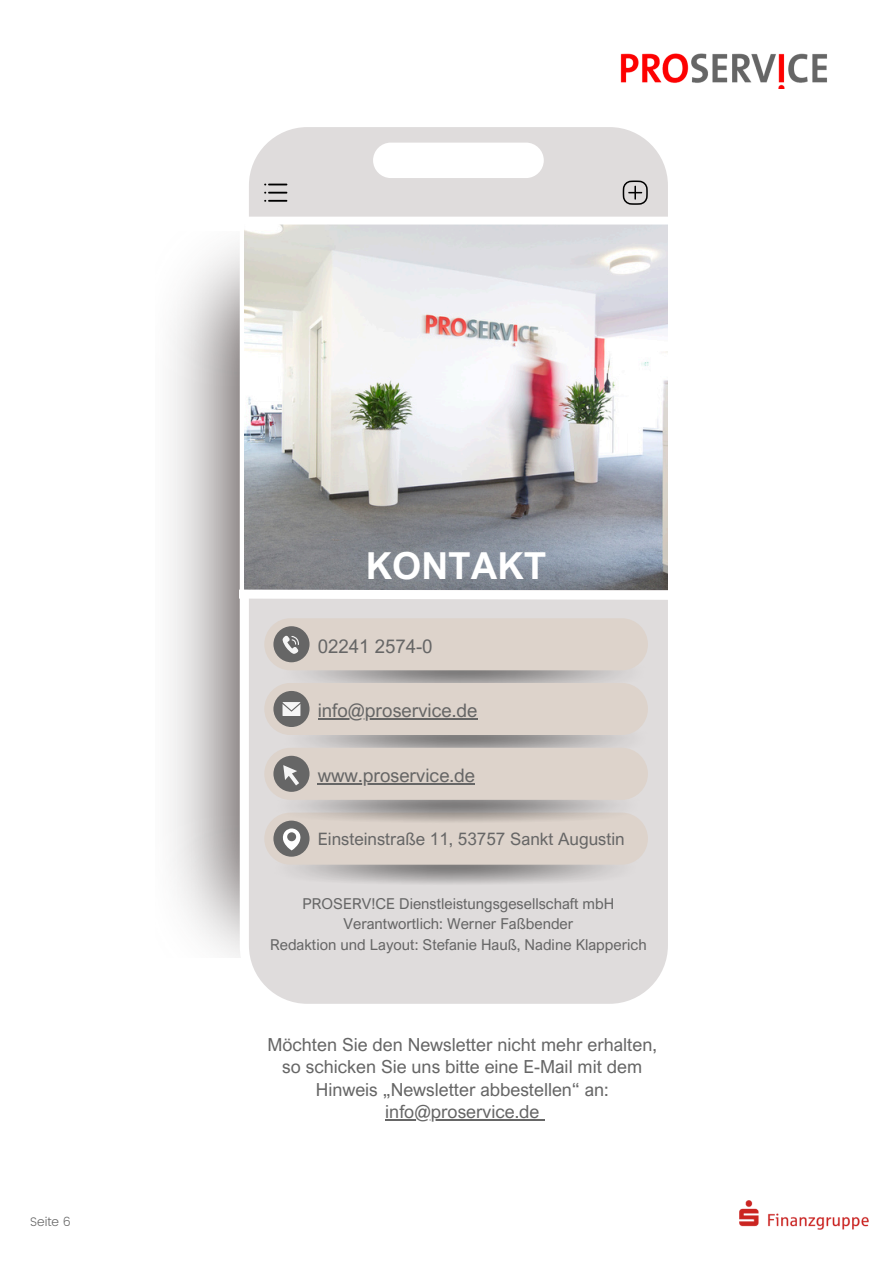
<style>
.page{position:relative;width:894px;height:1264px;background:#fff}
.page>*{position:absolute;margin:0;border:0;box-sizing:border-box;transform-origin:0 0}
.t1{font:700 37.2px "Arial Nova";color:#fff}
.t2{font:18.6px "Arial Nova";color:#666}
.t3{font:18px/22.5px "Arial Nova";color:#666;text-align:center}
.t4{font:17.1px "Arial Nova";color:#666}
.t5{font:15px/20.2px "Arial Nova";color:#666;text-align:center}
.t6{font:300 12.45px "Poppins";color:#666}
</style>
<div class="page">
<img style="left:620px;top:53px;width:207px;height:36px">
<img style="left:170px;top:243px;width:70px;height:714px">
<svg style="left:244px;top:127px;width:424px;height:877px;background:#e0dddd"></svg>
<div style="left:373px;top:143px;width:170px;height:35px;background:#fff;border-radius:18px"></div>
<img style="left:266px;top:849px;width:380px;height:36px">
<img style="left:276px;top:720px;width:380px;height:36px">
<div style="left:264px;top:812px;width:383px;height:52px;background:#ddd3cb;border-radius:26px"></div>
<img style="left:267px;top:787px;width:381px;height:36px">
<div style="left:264px;top:747px;width:383px;height:52px;background:#ddd3cb;border-radius:26px"></div>
<div style="left:273px;top:755px;width:36px;height:36px;background:#666;border-radius:50%"></div>
<img style="left:245px;top:225px;width:421px;height:360px">
<img style="left:273px;top:654px;width:380px;height:36px">
<div style="left:264px;top:683px;width:383px;height:52px;background:#ddd3cb;border-radius:26px"></div>
<div style="left:273px;top:691px;width:36px;height:36px;background:#666;border-radius:50%"></div>
<div style="left:273px;top:820px;width:36px;height:36px;background:#666;border-radius:50%"></div>
<svg style="left:282px;top:828px;width:18px;height:22px"></svg>
<div style="left:264px;top:618px;width:383px;height:52px;background:#ddd3cb;border-radius:26px"></div>
<div style="left:273px;top:626px;width:36px;height:36px;background:#666;border-radius:50%"></div>
<svg style="left:230px;top:585px;width:438px;height:19px"></svg>
<div style="left:239px;top:217px;width:434px;height:7px;background:#fff"></div>
<svg style="left:282px;top:635px;width:17px;height:19px"></svg>
<svg style="left:282px;top:702px;width:18px;height:13px"></svg>
<svg style="left:283px;top:765px;width:16px;height:20px"></svg>
<svg style="left:264px;top:184px;width:23px;height:1px"></svg>
<svg style="left:264px;top:192px;width:23px;height:1px"></svg>
<svg style="left:264px;top:200px;width:23px;height:2px"></svg>
<svg style="left:622px;top:180px;width:25px;height:25px"></svg>
<hr style="left:317px;top:783px;width:158px;height:1px;background:#666">
<hr style="left:317px;top:718px;width:160px;height:1px;background:#666">
<hr style="left:385px;top:1119px;width:154px;height:1px;background:#666">
<img style="left:739px;top:1200px;width:129px;height:29px">
<p class="t6" style="left:30px;top:1214px;width:42px">Seite 6</p>
<p class="t1" style="left:366px;top:542px;width:182px">KONTAKT</p>
<p class="t2" style="left:317px;top:634px;width:116px">02241 2574-0</p>
<p class="t2" style="left:317px;top:699px;width:161px">info@proservice.de</p>
<p class="t2" style="left:317px;top:764px;width:159px">www.proservice.de</p>
<h1 class="t4" style="left:317px;top:828px;width:308px">Einsteinstraße 11, 53757 Sankt Augustin</h1>
<p class="t5" style="left:270px;top:893px;width:378px">PROSERV!CE Dienstleistungsgesellschaft mbH<br>Verantwortlich: Werner Faßbender<br>Redaktion und Layout: Stefanie Hauß, Nadine Klapperich</p>
<h2 class="t3" style="left:267px;top:1032px;width:391px">Möchten Sie den Newsletter nicht mehr erhalten, so schicken Sie uns bitte eine E-Mail mit dem<br>Hinweis „Newsletter abbestellen“ an:</h2>
<p class="t3" style="left:385px;top:1099px;width:155px">info@proservice.de</p>
</div>
